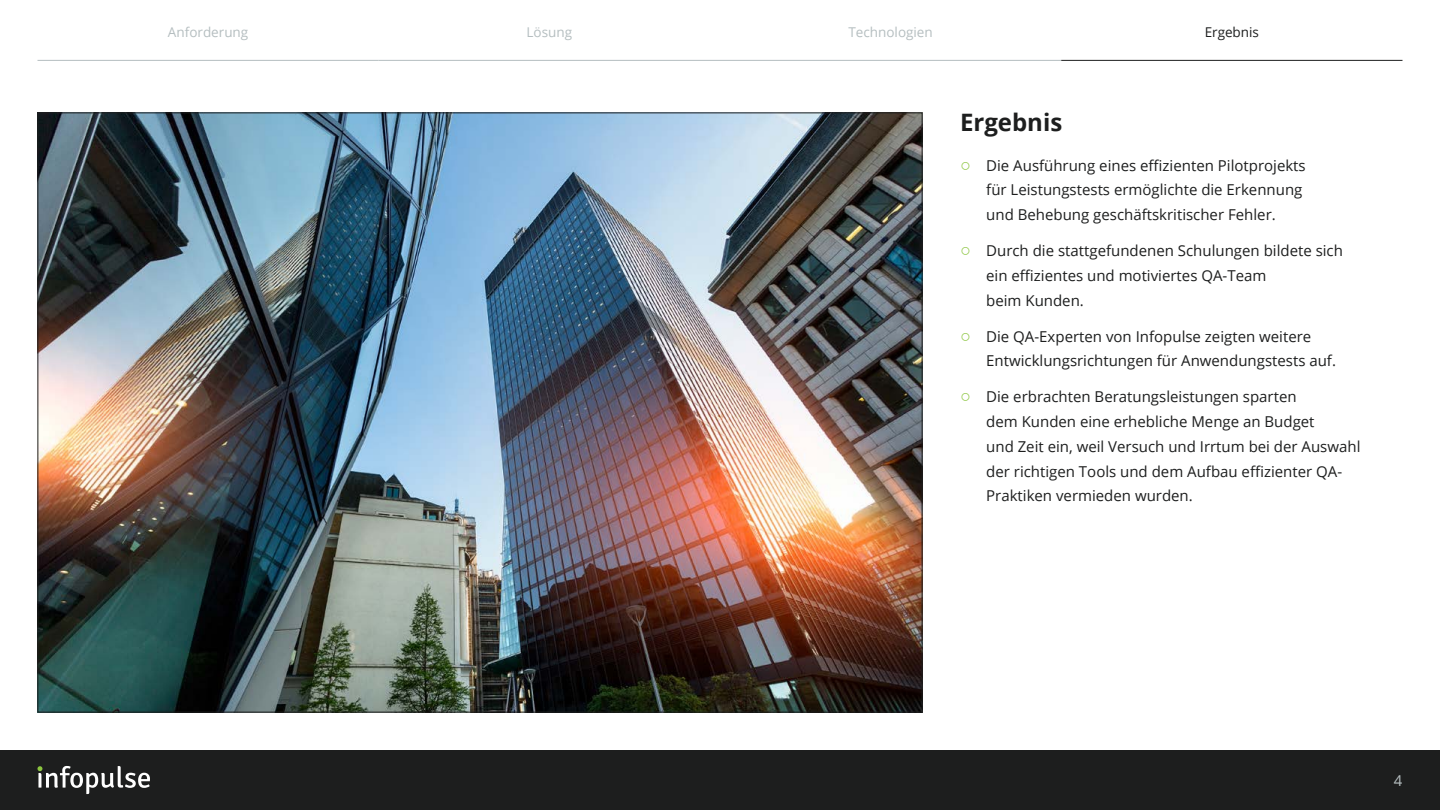
<style>
.page{position:relative;width:1440px;height:810px;background:#fff}
.page>*{position:absolute;margin:0;border:0;box-sizing:border-box;transform-origin:0 0}
.t1{font:700 24px "Open Sans";color:#1d1e1e}
.t2{font:15px/24.8px "Open Sans";color:#1d1e1e}
.t3{font:15px "Open Sans";color:#b5bec0}
.t4{font:13.5px "Open Sans";color:#b5bec0}
.t5{font:13.5px "Open Sans";color:#1d1e1e}
.s1{font-family:"Arial";font-size:18px;color:#8bc53f}
</style>
<div class="page">
<hr style="left:379px;top:60px;width:341px;height:1px;background:#b5bec0">
<hr style="left:720px;top:60px;width:341px;height:1px;background:#b5bec0">
<div style="left:0;top:750px;width:1440px;height:60px;background:#1d1e1e"></div>
<svg style="left:37px;top:766px;width:113px;height:28px"></svg>
<hr style="left:1061px;top:60px;width:341px;height:1px;background:#1d1e1e">
<hr style="left:38px;top:60px;width:341px;height:1px;background:#b5bec0">
<img style="left:40px;top:114px;width:880px;height:596px">
<p class="t4" style="left:168px;top:22px;width:82px">Anforderung</p>
<p class="t4" style="left:848px;top:22px;width:86px">Technologien</p>
<p class="t5" style="left:1205px;top:22px;width:56px">Ergebnis</p>
<p class="t4" style="left:527px;top:22px;width:47px">Lösung</p>
<h1 class="t1" style="left:960px;top:105px;width:104px">Ergebnis</h1>
<p class="t2" style="left:986px;top:152px;width:321px;text-indent:-26px"><span class="s1">○</span> Die Ausführung eines effizienten Pilotprojekts für Leistungstests ermöglichte die Erkennung und Behebung geschäftskritischer Fehler.</p>
<p class="t2" style="left:986px;top:238px;width:358px;text-indent:-26px"><span class="s1">○</span> Durch die stattgefundenen Schulungen bildete sich ein effizientes und motiviertes QA-Team<br>beim Kunden.</p>
<p class="t2" style="left:986px;top:323px;width:351px;text-indent:-26px"><span class="s1">○</span> Die QA-Experten von Infopulse zeigten weitere<br>Entwicklungsrichtungen für Anwendungstests auf.</p>
<p class="t2" style="left:986px;top:384px;width:376px;text-indent:-26px"><span class="s1">○</span> Die erbrachten Beratungsleistungen sparten<br>dem Kunden eine erhebliche Menge an Budget<br>und Zeit ein, weil Versuch und Irrtum bei der Auswahl der richtigen Tools und dem Aufbau effizienter QA-Praktiken vermieden wurden.</p>
<p class="t3" style="left:1394px;top:770px;width:10px">4</p>
</div>
